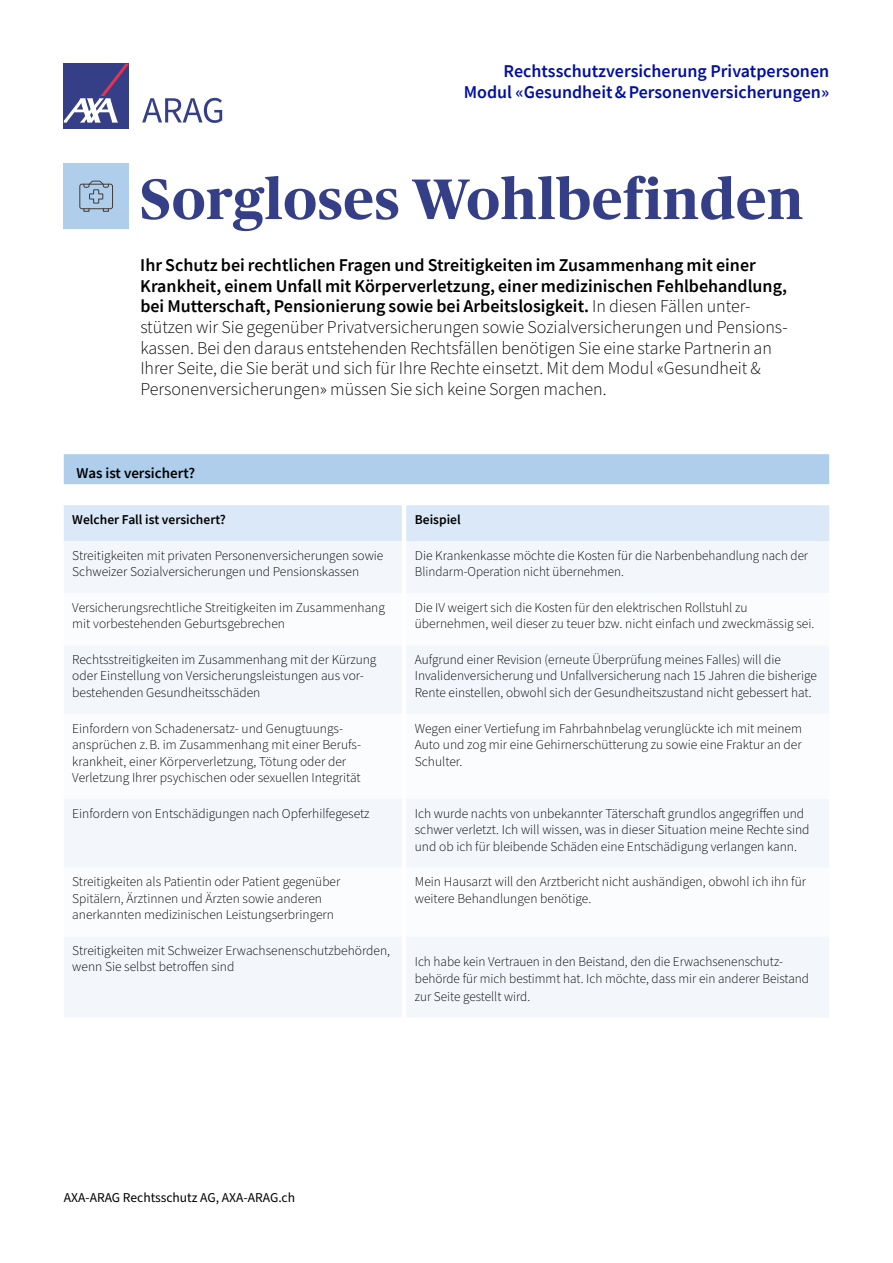
<style>
.page{position:relative;width:893px;height:1263px;background:#fff}
.page>*{position:absolute;margin:0;border:0;box-sizing:border-box;transform-origin:0 0}
.t1{font:700 57px "Publico Headline";letter-spacing:.02em;color:#353f87}
.t2{font:300 18px/20.7px "Source Sans Pro";color:#000}
.t3{font:600 18px/20.7px "Source Sans Pro";color:#000f9f;text-align:right}
.t4{font:600 15px "Source Sans Pro";color:#000}
.t5{font:300 13.5px/16.5px "Source Sans Pro";color:#000}
.t6{font:13.5px "Source Sans Pro";color:#000}
.t7{font:600 13.5px "Source Sans Pro";color:#000}
.s1{font-weight:600}
</style>
<div class="page">
<div style="left:64px;top:454px;width:765px;height:30px;background:#afceec"></div>
<div style="left:64px;top:505px;width:765px;height:36px;background:#dae8f7"></div>
<div style="left:64px;top:541px;width:765px;height:476px;background:#f3f7fc"></div>
<svg style="left:64px;top:593px;width:765px;height:343px"></svg>
<div style="left:64px;top:163px;width:65px;height:66px;background:#afceec"></div>
<div style="left:79px;top:184px;width:34px;height:25px;border:1px solid #413c38;border-radius:2px"></div>
<svg style="left:83px;top:180px;width:26px;height:32px"></svg>
<div style="left:64px;top:64px;width:65px;height:65px;background:#353f87"></div>
<svg style="left:64px;top:64px;width:65px;height:59px"></svg>
<svg style="left:142px;top:98px;width:80px;height:25px"></svg>
<h2 class="t3" style="left:464px;top:61px;width:367px">Rechtsschutzversicherung Privatpersonen<br>Modul «Gesundheit&amp;Personenversicherungen»</h2>
<h1 class="t1" style="left:140px;top:158px;width:664px">Sorgloses Wohlbefinden</h1>
<p class="t2" style="left:140px;top:255px;width:648px"><span class="s1">Ihr Schutz bei rechtlichen Fragen und Streitigkeiten im Zusammenhang mit einer -Krank-heit, -einem Unfall mit Körperverletzung, einer medizinischen Fehlbehandlung, bei Mutterschaft, Pensionierung sowie bei Arbeitslosigkeit.</span> In diesen Fällen unter&shy;stützen wir Sie gegenüber Privatversicherungen sowie Sozialversicherungen und Pensions&shy;kassen. Bei den daraus entstehenden Rechtsfällen benötigen Sie eine starke Partnerin an Ihrer Seite, die Sie berät und sich für Ihre Rechte einsetzt. Mit dem Modul «Gesundheit &amp; Personenversicherungen» müssen Sie sich keine Sorgen machen.</p>
<p class="t4" style="left:77px;top:463px;width:120px">Was ist versichert?</p>
<p class="t7" style="left:72px;top:511px;width:155px">Welcher Fall ist versichert?</p>
<p class="t7" style="left:415px;top:511px;width:47px">Beispiel</p>
<p class="t5" style="left:72px;top:547px;width:313px">Streitigkeiten mit privaten Personenversicherungen sowie<br>Schweizer Sozialversicherungen und Pensionskassen</p>
<p class="t5" style="left:415px;top:547px;width:395px">Die Krankenkasse möchte die Kosten für die Narbenbehandlung nach der<br>Blindarm-Operation nicht übernehmen.</p>
<p class="t5" style="left:72px;top:599px;width:314px">Versicherungsrechtliche Streitigkeiten im Zusammenhang mit vorbestehenden Geburtsgebrechen</p>
<p class="t5" style="left:415px;top:599px;width:401px">Die IV weigert sich die Kosten für den elektrischen Rollstuhl zu übernehmen, weil dieser zu teuer bzw. nicht einfach und zweckmässig sei.</p>
<p class="t5" style="left:72px;top:652px;width:306px">Rechtsstreitigkeiten im Zusammenhang mit der Kürzung oder Einstellung von Versicherungsleistungen aus vor&shy;bestehenden Gesundheitsschäden</p>
<p class="t5" style="left:415px;top:652px;width:403px">Aufgrund einer Revision (erneute Überprüfung meines Falles) will die<br>Invalidenversicherung und Unfallversicherung nach 15 Jahren die bisherige<br>Rente einstellen, obwohl sich der Gesundheitszustand nicht gebessert hat.</p>
<p class="t5" style="left:72px;top:720px;width:290px">Einfordern von Schadenersatz- und Genugtuungs&shy;ansprüchen z. B. im Zusammenhang mit einer Berufs&shy;krankheit, einer Körperverletzung, Tötung oder der Verletzung Ihrer psychischen oder sexuellen Integrität</p>
<p class="t5" style="left:415px;top:720px;width:389px;text-align:justify">Wegen einer Vertiefung im Fahrbahnbelag verunglückte ich mit meinem Auto und zog mir eine Gehirnerschütterung zu sowie eine Fraktur an der Schulter.</p>
<p class="t5" style="left:72px;top:805px;width:299px">Einfordern von Entschädigungen nach Opferhilfegesetz</p>
<p class="t5" style="left:415px;top:805px;width:396px">Ich wurde nachts von unbekannter Täterschaft grundlos angegriffen und schwer verletzt. Ich will wissen, was in dieser Situation meine Rechte sind und ob ich für bleibende Schäden eine Entschädigung verlangen kann.</p>
<p class="t5" style="left:72px;top:874px;width:269px">Streitigkeiten als Patientin oder Patient gegenüber<br>Spitälern, Ärztinnen und Ärzten sowie anderen anerkannten medizinischen Leistungserbringern</p>
<p class="t5" style="left:415px;top:874px;width:393px">Mein Hausarzt will den Arztbericht nicht aushändigen, obwohl ich ihn für weitere Behandlungen benötige.</p>
<p class="t5" style="left:72px;top:943px;width:319px">Streitigkeiten mit Schweizer Erwachsenenschutzbehörden, wenn Sie selbst betroffen sind</p>
<p class="t5" style="left:415px;top:953px;width:396px;line-height:17.2px">Ich habe kein Vertrauen in den Beistand, den die Erwachsenenschutz&shy;behörde für mich bestimmt hat. Ich möchte, dass mir ein anderer Beistand zur Seite gestellt wird.</p>
<p class="t6" style="left:64px;top:1189px;width:233px">AXA-ARAG Rechtsschutz AG, AXA-ARAG.ch</p>
</div>
